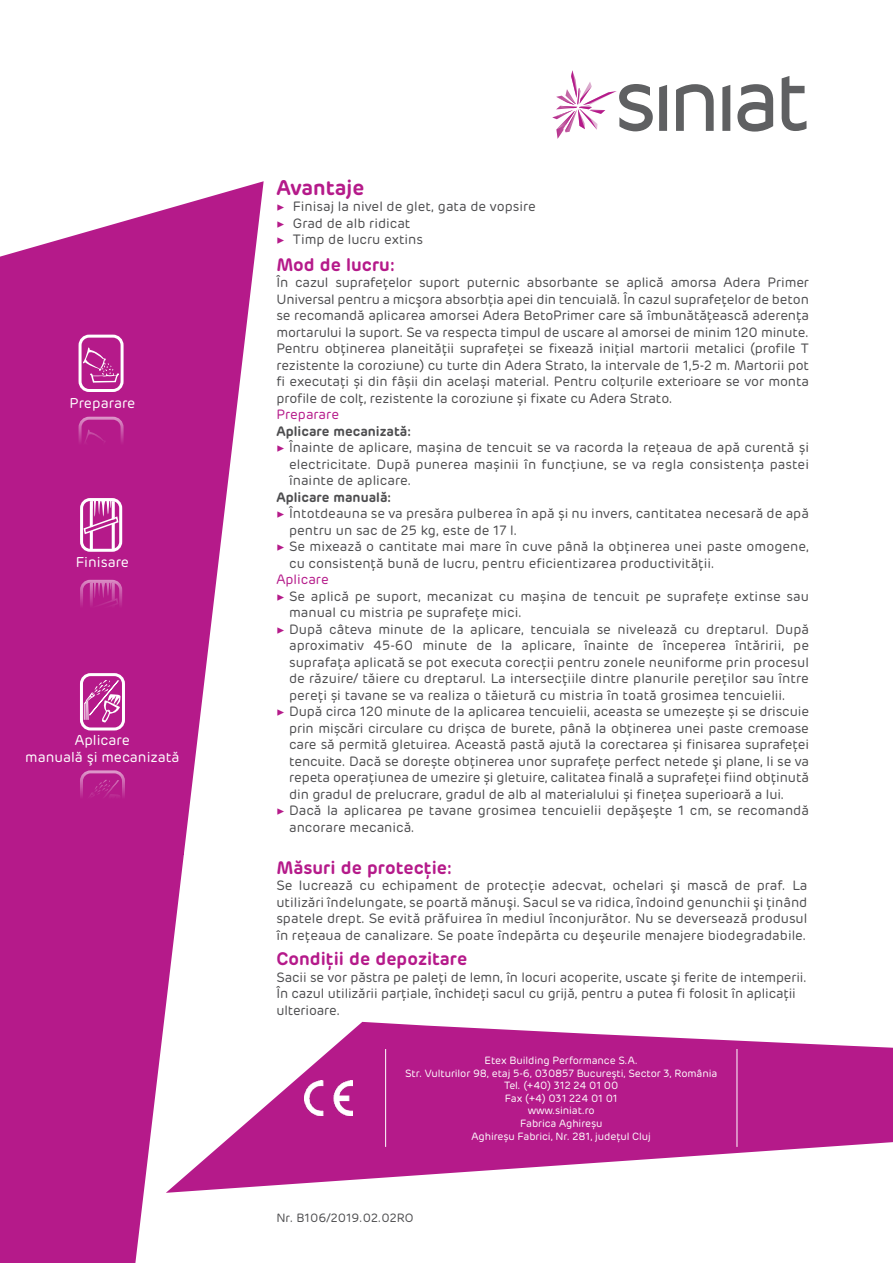
<style>
.page{position:relative;width:893px;height:1263px;background:#fff}
.page>*{position:absolute;margin:0;border:0;box-sizing:border-box;transform-origin:0 0}
.t1{font:600 21px "Rubrik";color:#b51a8a}
.t2{font:600 18px "Rubrik";color:#b51a8a}
.t3{font:14.25px/17.1px "Rubrik";color:#fff;text-align:center}
.t4{font:13.5px/16.5px "Rubrik";color:#4d4d4f;text-align:justify}
.t5{font:600 13.5px "Rubrik";color:#4d4d4f}
.t6{font:13.5px "Rubrik";color:#b51a8a}
.t7{font:12px "Rubrik";color:#4d4d4f}
.t8{font:10.5px/12.6px "Rubrik";letter-spacing:-.01em;color:#fff;text-align:center}
.s1{font-family:"Minion Pro";color:#b51a8a}
</style>
<div class="page">
<svg style="left:0;top:181px;width:264px;height:1082px;fill:#b51a8a"></svg>
<svg style="left:737px;top:84px;width:36px;height:48px"></svg>
<svg style="left:659px;top:85px;width:8px;height:46px"></svg>
<svg style="left:676px;top:84px;width:38px;height:47px"></svg>
<svg style="left:722px;top:85px;width:8px;height:46px"></svg>
<svg style="left:782px;top:76px;width:24px;height:55px"></svg>
<svg style="left:552px;top:70px;width:101px;height:69px"></svg>
<svg style="left:166px;top:1022px;width:727px;height:171px;fill:#b51a8a"></svg>
<hr style="left:385px;top:1049px;width:1px;height:98px;background:#fff">
<hr style="left:737px;top:1049px;width:1px;height:98px;background:#fff">
<img style="left:304px;top:1081px;width:49px;height:34px">
<div style="left:60px;top:412px;width:85px;height:90px;background:#b51a8a"></div>
<svg style="left:83px;top:348px;width:36px;height:35px"></svg>
<div style="left:79px;top:335px;width:45px;height:57px;border:3px solid #fff;border-radius:9px"></div>
<div style="left:80px;top:498px;width:42px;height:54px;border:3px solid #fff;border-radius:9px"></div>
<svg style="left:82px;top:500px;width:39px;height:49px"></svg>
<hr style="left:90px;top:501px;width:3px;height:26px;background:#fff">
<hr style="left:112px;top:501px;width:3px;height:19px;background:#fff">
<div style="left:60px;top:573px;width:85px;height:95px;background:#b51a8a"></div>
<div style="left:80px;top:673px;width:45px;height:57px;border:3px solid #fff;border-radius:9px"></div>
<svg style="left:84px;top:680px;width:37px;height:43px;background:#c54ca3"></svg>
<div style="left:21px;top:768px;width:163px;height:86px;background:#b51a8a"></div>
<p class="t3" style="left:69px;top:394px;width:67px">Preparare</p>
<p class="t3" style="left:76px;top:553px;width:55px">Finisare</p>
<p class="t3" style="left:25px;top:731px;width:156px">Aplicare<br>manuală şi mecanizată</p>
<h1 class="t1" style="left:276px;top:174px;width:90px">Avantaje</h1>
<p class="t4" style="left:276px;top:198px;width:261px;text-align:left"><span class="s1">▶</span> Finisaj la nivel de glet, gata de vopsire <span class="s1">▶</span> Grad de alb ridicat<br><span class="s1">▶</span> Timp de lucru extins</p>
<h2 class="t2" style="left:276px;top:253px;width:120px">Mod de lucru:</h2>
<p class="t4" style="left:276px;top:274px;width:534px">În cazul suprafeţelor suport puternic absorbante se aplică amorsa Adera Primer Universal pentru a micşora absorbţia apei din tencuială. În cazul suprafeţelor de beton se recomandă aplicarea amorsei Adera BetoPrimer care să îmbunătăţească aderenţa mortarului la suport. Se va respecta timpul de uscare al amorsei de minim 120 minute.<br>Pentru obţinerea planeităţii suprafeţei se fixează iniţial martorii metalici (profile T rezistente la coroziune) cu turte din Adera Strato, la intervale de 1,5-2 m. Martorii pot fi executaţi și din fâșii din același material. Pentru colţurile exterioare se vor monta profile de colţ, rezistente la coroziune și fixate cu Adera Strato.</p>
<p class="t6" style="left:276px;top:406px;width:64px">Preparare</p>
<p class="t5" style="left:276px;top:422px;width:136px">Aplicare mecanizată:</p>
<p class="t4" style="left:276px;top:439px;width:534px"><span class="s1">▶</span> Înainte de aplicare, mașina de tencuit se va racorda la reţeaua de apă curentă și</p>
<p class="t4" style="left:289px;top:456px;width:521px">electricitate. După punerea mașinii în funcţiune, se va regla consistenţa pastei</p>
<p class="t4" style="left:289px;top:472px;width:124px">înainte de aplicare.</p>
<p class="t5" style="left:276px;top:488px;width:116px">Aplicare manuală:</p>
<p class="t4" style="left:276px;top:505px;width:534px"><span class="s1">▶</span> Întotdeauna se va presăra pulberea în apă și nu invers, cantitatea necesară de apă</p>
<p class="t4" style="left:289px;top:522px;width:230px">pentru un sac de 25 kg, este de 17 l.</p>
<p class="t4" style="left:276px;top:538px;width:534px"><span class="s1">▶</span> Se mixează o cantitate mai mare în cuve până la obţinerea unei paste omogene,</p>
<p class="t4" style="left:289px;top:555px;width:427px">cu consistenţă bună de lucru, pentru eficientizarea productivităţii.</p>
<p class="t6" style="left:276px;top:571px;width:54px">Aplicare</p>
<p class="t4" style="left:276px;top:588px;width:534px"><span class="s1">▶</span> Se aplică pe suport, mecanizat cu mașina de tencuit pe suprafeţe extinse sau</p>
<p class="t4" style="left:289px;top:604px;width:234px">manual cu mistria pe suprafeţe mici.</p>
<p class="t4" style="left:276px;top:621px;width:534px"><span class="s1">▶</span> După câteva minute de la aplicare, tencuiala se nivelează cu dreptarul. După</p>
<p class="t4" style="left:289px;top:637px;width:521px">aproximativ 45-60 minute de la aplicare, înainte de începerea întăririi, pe</p>
<p class="t4" style="left:289px;top:654px;width:521px">suprafaţa aplicată se pot executa corecţii pentru zonele neuniforme prin procesul</p>
<p class="t4" style="left:289px;top:670px;width:521px">de răzuire/ tăiere cu dreptarul. La intersecţiile dintre planurile pereţilor sau între</p>
<p class="t4" style="left:289px;top:687px;width:498px">pereţi și tavane se va realiza o tăietură cu mistria în toată grosimea tencuielii.</p>
<p class="t4" style="left:276px;top:703px;width:534px"><span class="s1">▶</span> După circa 120 minute de la aplicarea tencuielii, aceasta se umezește și se driscuie</p>
<p class="t4" style="left:289px;top:720px;width:521px">prin mișcări circulare cu drișca de burete, până la obţinerea unei paste cremoase</p>
<p class="t4" style="left:289px;top:736px;width:521px">care să permită gletuirea. Această pastă ajută la corectarea și finisarea suprafeţei</p>
<p class="t4" style="left:289px;top:753px;width:521px">tencuite. Dacă se dorește obţinerea unor suprafeţe perfect netede şi plane, li se va</p>
<p class="t4" style="left:289px;top:769px;width:521px">repeta operaţiunea de umezire și gletuire, calitatea finală a suprafeţei fiind obţinută</p>
<p class="t4" style="left:289px;top:786px;width:497px">din gradul de prelucrare, gradul de alb al materialului și fineţea superioară a lui.</p>
<p class="t4" style="left:276px;top:802px;width:534px"><span class="s1">▶</span> Dacă la aplicarea pe tavane grosimea tencuielii depăşeşte 1 cm, se recomandă</p>
<p class="t4" style="left:289px;top:819px;width:127px">ancorare mecanică.</p>
<h2 class="t2" style="left:276px;top:856px;width:177px">Măsuri de protecţie:</h2>
<p class="t4" style="left:276px;top:877px;width:532px">Se lucrează cu echipament de protecţie adecvat, ochelari şi mască de praf. La utilizări îndelungate, se poartă mănuşi. Sacul se va ridica, îndoind genunchii şi ţinând spatele drept. Se evită prăfuirea în mediul înconjurător. Nu se deversează produsul în reţeaua de canalizare. Se poate îndepărta cu deşeurile menajere biodegradabile.</p>
<h2 class="t2" style="left:276px;top:947px;width:193px">Condiţii de depozitare</h2>
<p class="t4" style="left:276px;top:969px;width:532px;text-align:left">Sacii se vor păstra pe paleţi de lemn, în locuri acoperite, uscate şi ferite de intemperii.<br>În cazul utilizării parţiale, închideţi sacul cu grijă, pentru a putea fi folosit în aplicaţii ulterioare.</p>
<p class="t8" style="left:405px;top:1054px;width:314px">Etex Building Performance S.A.<br>Str. Vulturilor 98, etaj 5-6, 030857 Bucureşti, Sector 3, România<br>Tel. (+40) 312 24 01 00<br>Fax (+4) 031 224 01 01<br>www.siniat.ro<br>Fabrica Aghireșu<br>Aghireșu Fabrici, Nr. 281, judeţul Cluj</p>
<p class="t7" style="left:276px;top:1210px;width:139px">Nr. B106/2019.02.02RO</p>
</div>
